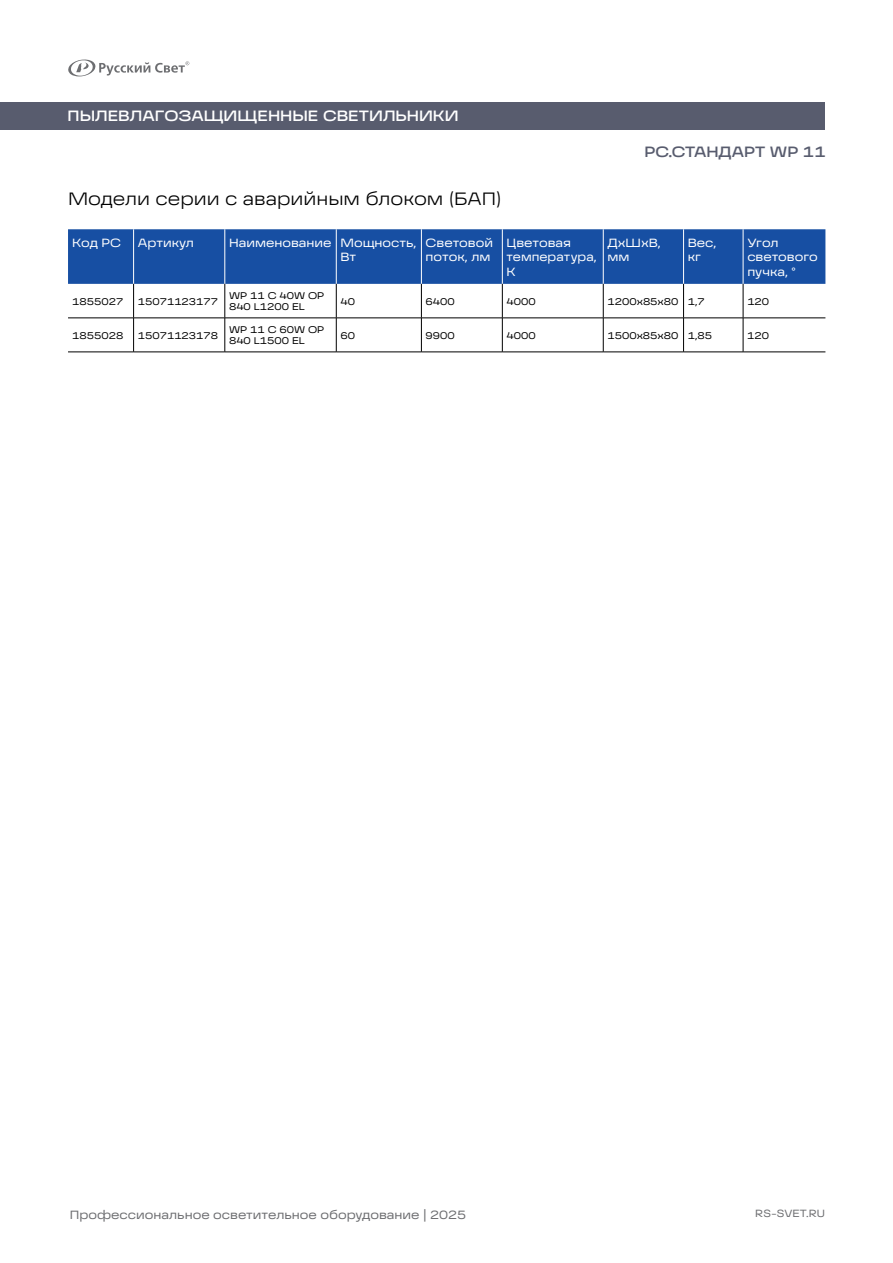
<style>
.page{position:relative;width:893px;height:1263px;background:#fff}
.page>*{position:absolute;margin:0;border:0;box-sizing:border-box;transform-origin:0 0}
.t1{font:300 18px "Grandis Extended";color:#000}
.t2{font:500 15px "Grandis Extended";color:#fff}
.t3{font:500 15px "Grandis Extended";color:#585c6e}
.t4{font:12px/14.4px "Grandis Extended";color:#fff}
.t5{font:12px "Grandis Extended";color:#6d6e71}
.t6{font:10.5px "Grandis Extended";color:#6d6e71}
.t7{font:9.75px/11.7px "Grandis Extended";color:#000}
</style>
<div class="page">
<svg style="left:68px;top:59px;width:121px;height:17px"></svg>
<div style="left:0;top:102px;width:825px;height:28px;background:#585c6e"></div>
<div style="left:68px;top:229px;width:757px;height:55px;background:#174fa3"></div>
<hr style="left:133px;top:229px;width:1px;height:55px;background:#fff">
<hr style="left:225px;top:229px;width:1px;height:55px;background:#fff">
<hr style="left:336px;top:229px;width:1px;height:55px;background:#fff">
<hr style="left:421px;top:229px;width:1px;height:55px;background:#fff">
<hr style="left:502px;top:229px;width:1px;height:55px;background:#fff">
<hr style="left:603px;top:229px;width:1px;height:55px;background:#fff">
<hr style="left:683px;top:229px;width:1px;height:55px;background:#fff">
<hr style="left:743px;top:229px;width:1px;height:55px;background:#fff">
<hr style="left:336px;top:284px;width:1px;height:34px;background:#000">
<hr style="left:421px;top:284px;width:1px;height:34px;background:#000">
<hr style="left:502px;top:284px;width:1px;height:34px;background:#000">
<hr style="left:603px;top:284px;width:1px;height:34px;background:#000">
<hr style="left:683px;top:284px;width:1px;height:34px;background:#000">
<hr style="left:743px;top:284px;width:1px;height:34px;background:#000">
<hr style="left:336px;top:318px;width:1px;height:34px;background:#000">
<hr style="left:421px;top:318px;width:1px;height:34px;background:#000">
<hr style="left:502px;top:318px;width:1px;height:34px;background:#000">
<hr style="left:603px;top:318px;width:1px;height:34px;background:#000">
<hr style="left:683px;top:318px;width:1px;height:34px;background:#000">
<hr style="left:743px;top:318px;width:1px;height:34px;background:#000">
<hr style="left:133px;top:284px;width:1px;height:34px;background:#000">
<hr style="left:225px;top:284px;width:1px;height:34px;background:#000">
<hr style="left:133px;top:318px;width:1px;height:34px;background:#000">
<hr style="left:225px;top:318px;width:1px;height:34px;background:#000">
<hr style="left:68px;top:352px;width:66px;height:1px;background:#000">
<hr style="left:134px;top:352px;width:91px;height:1px;background:#000">
<hr style="left:225px;top:352px;width:111px;height:1px;background:#000">
<hr style="left:336px;top:352px;width:85px;height:1px;background:#000">
<hr style="left:421px;top:352px;width:81px;height:1px;background:#000">
<hr style="left:502px;top:352px;width:101px;height:1px;background:#000">
<hr style="left:603px;top:352px;width:81px;height:1px;background:#000">
<hr style="left:684px;top:352px;width:59px;height:1px;background:#000">
<hr style="left:743px;top:352px;width:82px;height:1px;background:#000">
<hr style="left:68px;top:318px;width:66px;height:1px;background:#000">
<hr style="left:134px;top:318px;width:91px;height:1px;background:#000">
<hr style="left:225px;top:318px;width:111px;height:1px;background:#000">
<hr style="left:336px;top:318px;width:85px;height:1px;background:#000">
<hr style="left:421px;top:318px;width:81px;height:1px;background:#000">
<hr style="left:502px;top:318px;width:101px;height:1px;background:#000">
<hr style="left:603px;top:318px;width:81px;height:1px;background:#000">
<hr style="left:684px;top:318px;width:59px;height:1px;background:#000">
<hr style="left:743px;top:318px;width:82px;height:1px;background:#000">
<h2 class="t2" style="left:68px;top:106px;width:392px">ПЫЛЕВЛАГОЗАЩИЩЕННЫЕ СВЕТИЛЬНИКИ</h2>
<h2 class="t3" style="left:644px;top:142px;width:183px">РС.СТАНДАРТ WP 11</h2>
<h1 class="t1" style="left:68px;top:187px;width:435px">Модели серии с аварийным блоком (БАП)</h1>
<p class="t4" style="left:72px;top:235px;width:50px">Код РС</p>
<p class="t4" style="left:138px;top:235px;width:58px">Артикул</p>
<p class="t4" style="left:341px;top:235px;width:77px;text-indent:-111px">Наименование Мощность,<br>Вт</p>
<p class="t4" style="left:426px;top:235px;width:69px">Световой поток, лм</p>
<p class="t4" style="left:507px;top:235px;width:92px">Цветовая температура,<br>К</p>
<p class="t4" style="left:607px;top:235px;width:55px">ДхШхВ, мм</p>
<p class="t4" style="left:688px;top:235px;width:30px">Вес, кг</p>
<p class="t4" style="left:747px;top:235px;width:72px">Угол светового пучка, °</p>
<p class="t7" style="left:72px;top:295px;width:53px">1855027</p>
<p class="t7" style="left:138px;top:295px;width:82px">15071123177</p>
<p class="t7" style="left:229px;top:289px;width:97px">WP 11 C 40W OP<br>840 L1200 EL</p>
<p class="t7" style="left:341px;top:295px;width:16px">40</p>
<p class="t7" style="left:426px;top:295px;width:31px">6400</p>
<p class="t7" style="left:507px;top:295px;width:31px">4000</p>
<p class="t7" style="left:607px;top:295px;width:99px">1200х85х80 1,7</p>
<p class="t7" style="left:747px;top:295px;width:23px">120</p>
<p class="t7" style="left:72px;top:329px;width:53px">1855028</p>
<p class="t7" style="left:138px;top:329px;width:82px">15071123178</p>
<p class="t7" style="left:229px;top:323px;width:97px">WP 11 C 60W OP<br>840 L1500 EL</p>
<p class="t7" style="left:340px;top:329px;width:16px">60</p>
<p class="t7" style="left:426px;top:329px;width:31px">9900</p>
<p class="t7" style="left:507px;top:329px;width:31px">4000</p>
<p class="t7" style="left:607px;top:329px;width:106px">1500х85х80 1,85</p>
<p class="t7" style="left:747px;top:329px;width:23px">120</p>
<p class="t5" style="left:70px;top:1207px;width:398px">Профессиональное осветительное оборудование | 2025</p>
<p class="t6" style="left:755px;top:1207px;width:71px">RS-SVET.RU</p>
</div>
